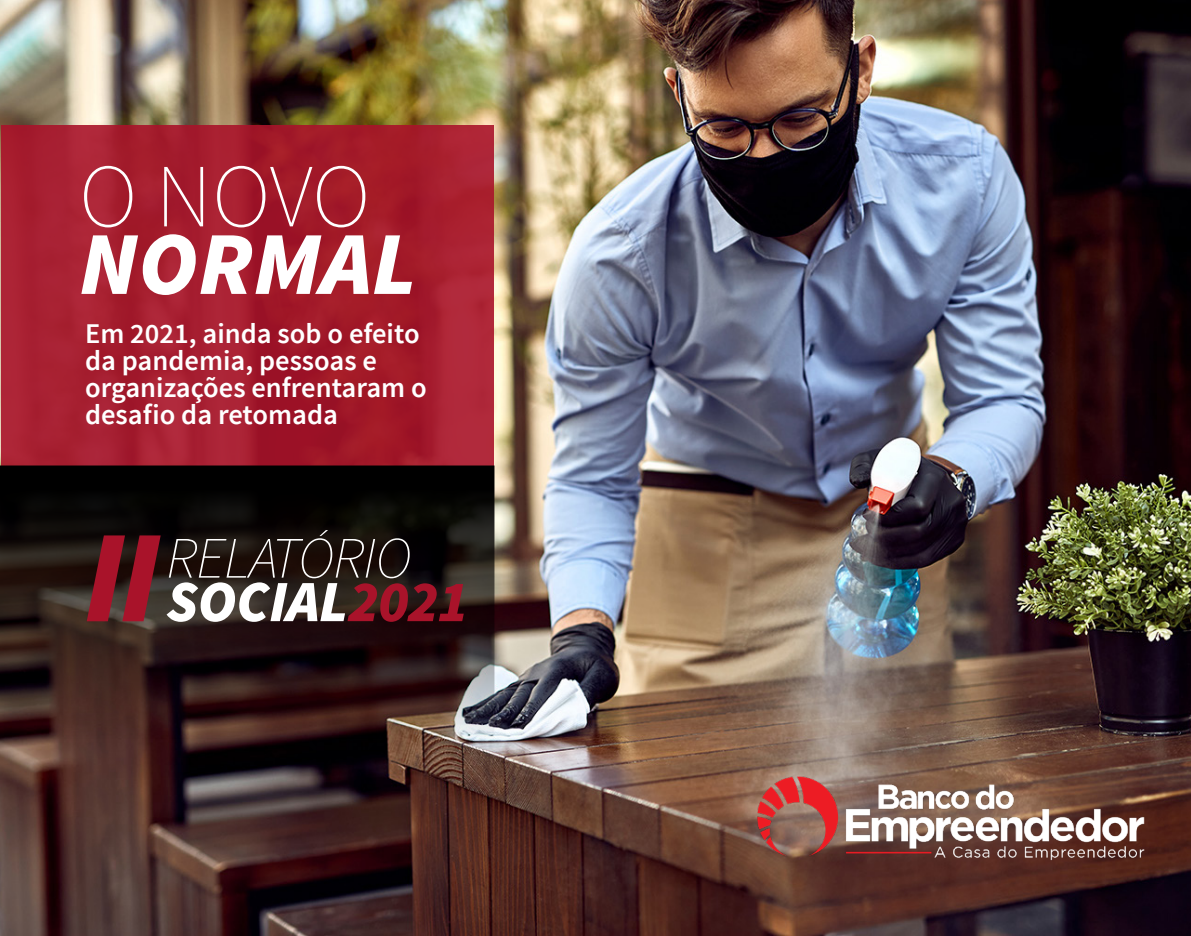
<style>
.page{position:relative;width:1191px;height:936px;background:#fff}
.page>*{position:absolute;margin:0;border:0;box-sizing:border-box;transform-origin:0 0}
.t1{font:italic 900 90px "Source Sans Pro";color:#fff}
.t2{font:200 90px "Source Sans Pro";color:#fff}
.t3{font:600 28.5px/27px "Source Sans Pro";color:#fff}
</style>
<div class="page">
<img style="left:0;top:0;width:1191px;height:935px">
<div style="left:1px;top:125px;width:492px;height:343px;background:linear-gradient(to bottom,#a61d2d,#a61e30)"></div>
<svg style="left:3px;top:468px;width:488px;height:268px;background:#251715"></svg>
<div style="left:0;top:465px;width:494px;height:274px;border:2px solid #000"></div>
<svg style="left:167px;top:530px;width:297px;height:91px;background:#523f3d"></svg>
<svg style="left:87px;top:535px;width:74px;height:86px;background:#731a25"></svg>
<img style="left:736px;top:765px;width:439px;height:115px">
<h1 class="t2" style="left:79px;top:142px;width:293px">O NOVO</h1>
<h1 class="t1" style="left:79px;top:206px;width:340px">NORMAL</h1>
<p class="t3" style="left:85px;top:321px;width:343px">Em 2021, ainda sob o efeito da pandemia, pessoas e organizações enfrentaram o desafio da retomada</p>
</div>
